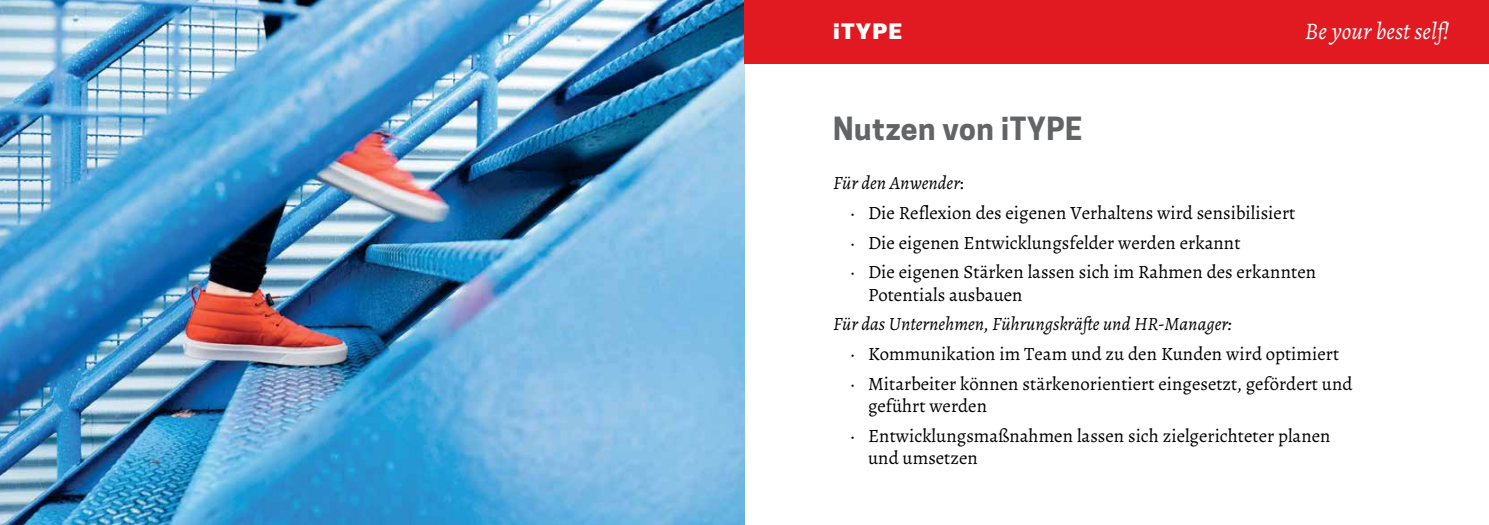
<style>
.page{position:relative;width:1489px;height:525px;background:#fff}
.page>*{position:absolute;margin:0;border:0;box-sizing:border-box;transform-origin:0 0}
.t1{font:700 30px "Cooper Hewitt";letter-spacing:.02em;color:#626466}
.t2{font:italic 23.75px "Alegreya";color:#fff}
.t3{font:800 20px "Cooper Hewitt";letter-spacing:.05em;color:#fff;scale:1.2 1}
.t4{font:18.75px/29.6px "Alegreya";color:#000}
.t5{font:italic 18.75px "Alegreya";color:#000}
.s1{font-style:italic}
</style>
<div class="page">
<img style="left:0;top:0;width:744px;height:524px">
<div style="left:744px;top:0;width:744px;height:64px;background:#e11a21"></div>
<p class="t3" style="left:833px;top:20px;width:59px">iTYPE</p>
<p class="t2" style="left:1304px;top:17px;width:146px">Be your best self!</p>
<h1 class="t1" style="left:833px;top:110px;width:251px">Nutzen von iTYPE</h1>
<p class="t4" style="left:850px;top:168px;width:467px;text-indent:-17px"><span class="s1">Für den Anwender</span>:<br>· Die Reflexion des eigenen Verhaltens wird sensibilisiert<br>· Die eigenen Entwicklungsfelder werden erkannt<br>· Die eigenen Stärken lassen sich im Rahmen des erkannten</p>
<p class="t4" style="left:868px;top:279px;width:156px">Potentials ausbauen</p>
<p class="t5" style="left:833px;top:312px;width:400px">Für das Unternehmen, Führungskräfte und HR-Manager:</p>
<p class="t4" style="left:850px;top:339px;width:503px">· Kommunikation im Team und zu den Kunden wird optimiert<br>· Mitarbeiter können stärkenorientiert eingesetzt, gefördert und</p>
<p class="t4" style="left:850px;top:391px;width:482px;text-indent:17px">geführt werden<br>· Entwicklungsmaßnahmen lassen sich zielgerichteter planen</p>
<p class="t4" style="left:868px;top:443px;width:111px">und umsetzen</p>
</div>
